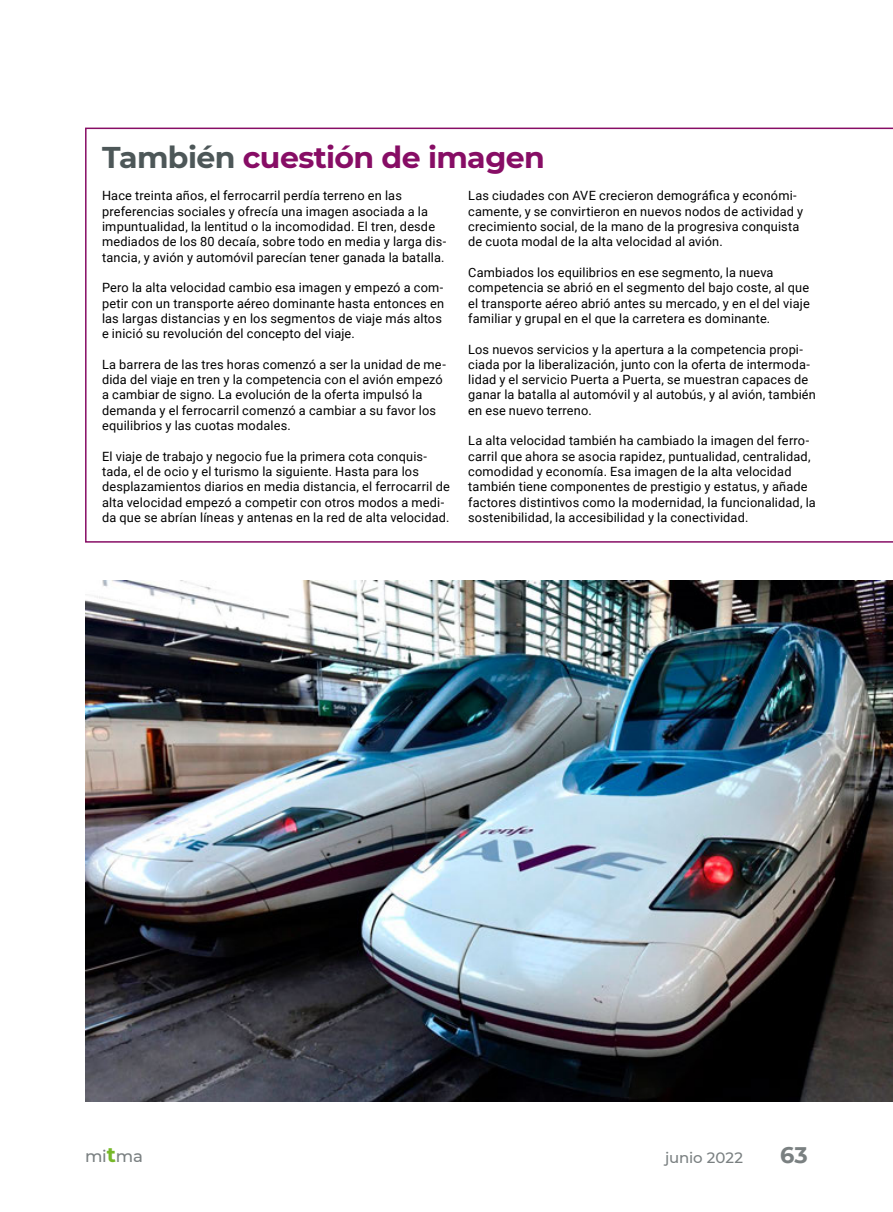
<style>
.page{position:relative;width:893px;height:1212px;background:#fff}
.page>*{position:absolute;margin:0;border:0;box-sizing:border-box;transform-origin:0 0}
.t1{font:700 30px "Montserrat";letter-spacing:-.02em;color:#870d65}
.t2{font:700 22.5px "Montserrat";color:#7a8081}
.t3{font:500 16.5px "Montserrat";color:#7a8081}
.t4{font:500 15px "Montserrat";letter-spacing:-.005em;color:#7a8081}
.t5{font:12.75px/15.3px "Roboto";letter-spacing:.015em;color:#000}
.s1{color:#4d5758}
.s2{font-weight:700;font-size:21px;color:#76b828}
</style>
<div class="page">
<svg style="left:85px;top:128px;width:808px;height:415px"></svg>
<img style="left:85px;top:580px;width:808px;height:521px">
<h1 class="t1" style="left:102px;top:136px;width:444px"><span class="s1">También</span> cuestión de imagen</h1>
<p class="t5" style="left:102px;top:188px;width:346px">Hace treinta años, el ferrocarril perdía terreno en las preferencias sociales y ofrecía una imagen asociada a la impuntualidad, la lentitud o la incomodidad. El tren, desde mediados de los 80 decaía, sobre todo en media y larga dis&shy;tancia, y avión y automóvil parecían tener ganada la batalla.</p>
<p class="t5" style="left:102px;top:280px;width:343px">Pero la alta velocidad cambio esa imagen y empezó a com&shy;petir con un transporte aéreo dominante hasta entonces en las largas distancias y en los segmentos de viaje más altos e inició su revolución del concepto del viaje.</p>
<p class="t5" style="left:102px;top:356px;width:345px">La barrera de las tres horas comenzó a ser la unidad de me&shy;dida del viaje en tren y la competencia con el avión empezó a cambiar de signo. La evolución de la oferta impulsó la demanda y el ferrocarril comenzó a cambiar a su favor los equilibrios y las cuotas modales.</p>
<p class="t5" style="left:102px;top:448px;width:349px">El viaje de trabajo y negocio fue la primera cota conquis&shy;tada, el de ocio y el turismo la siguiente. Hasta para los desplazamientos diarios en media distancia, el ferrocarril de alta velocidad empezó a competir con otros modos a medi&shy;da que se abrían líneas y antenas en la red de alta velocidad.</p>
<p class="t5" style="left:468px;top:188px;width:336px">Las ciudades con AVE crecieron demográfica y económi&shy;camente, y se convirtieron en nuevos nodos de actividad y crecimiento social, de la mano de la progresiva conquista de cuota modal de la alta velocidad al avión.</p>
<p class="t5" style="left:468px;top:264px;width:343px">Cambiados los equilibrios en ese segmento, la nueva competencia se abrió en el segmento del bajo coste, al que el transporte aéreo abrió antes su mercado, y en el del viaje familiar y grupal en el que la carretera es dominante.</p>
<p class="t5" style="left:468px;top:341px;width:349px">Los nuevos servicios y la apertura a la competencia propi&shy;ciada por la liberalización, junto con la oferta de intermoda&shy;lidad y el servicio Puerta a Puerta, se muestran capaces de ganar la batalla al automóvil y al autobús, y al avión, también en ese nuevo terreno.</p>
<p class="t5" style="left:468px;top:433px;width:349px">La alta velocidad también ha cambiado la imagen del ferro&shy;carril que ahora se asocia rapidez, puntualidad, centralidad, comodidad y economía. Esa imagen de la alta velocidad también tiene componentes de prestigio y estatus, y añade factores distintivos como la modernidad, la funcionalidad, la sostenibilidad, la accesibilidad y la conectividad.</p>
<p class="t3" style="left:85px;top:1144px;width:59px">mi<span class="s2">t</span>ma</p>
<p class="t4" style="left:665px;top:1147px;width:79px">junio 2022</p>
<h2 class="t2" style="left:780px;top:1139px;width:29px">63</h2>
</div>
